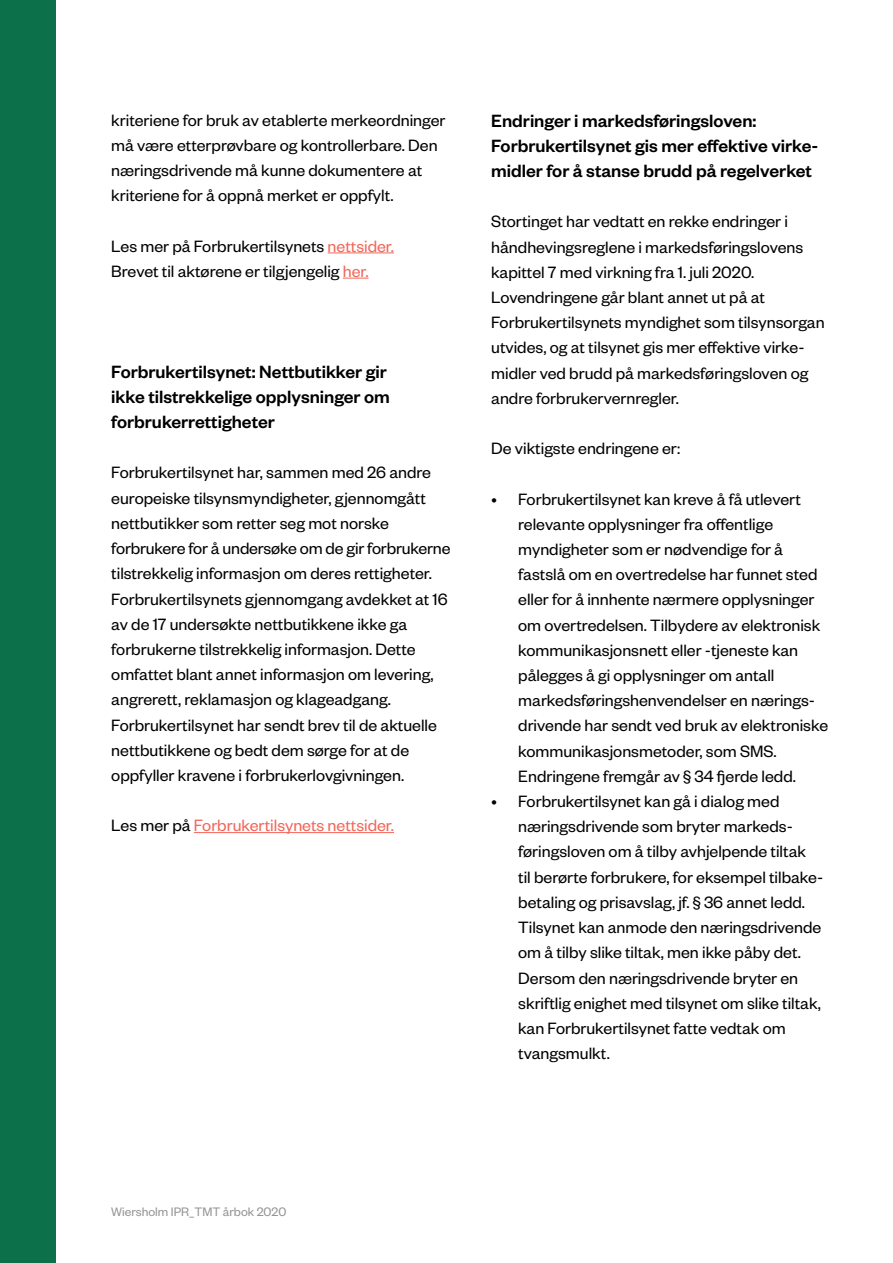
<style>
.page{position:relative;width:893px;height:1263px;background:#fff}
.page>*{position:absolute;margin:0;border:0;box-sizing:border-box;transform-origin:0 0}
.t1{font:500 19.5px/25.2px "Founders Grotesk";color:#000}
.t2{font:18px/25.2px "Founders Grotesk";color:#000}
.t3{font:18px "Founders Grotesk";color:#f2675a}
.t4{font:13.5px "Founders Grotesk";color:#939598}
.s1{color:#f2675a}
.s2{color:#000}
</style>
<div class="page">
<div style="left:0;top:0;width:56px;height:1263px;background:#0c714a"></div>
<hr style="left:328px;top:253px;width:66px;height:1px;background:#f2675a">
<svg style="left:343px;top:278px;width:26px;height:1px"></svg>
<hr style="left:194px;top:832px;width:200px;height:1px;background:#f2675a">
<p class="t2" style="left:111px;top:106px;width:336px">kriteriene for bruk av etablerte merkeordninger må være etterprøvbare og kontrollerbare. Den næringsdrivende må kunne dokumentere at kriteriene for å oppnå merket er oppfylt.</p>
<p class="t2" style="left:111px;top:232px;width:284px">Les mer på Forbrukertilsynets <span class="s1">nettsider.<br></span>Brevet til aktørene er tilgjengelig <span class="s1">her.</span></p>
<p class="t1" style="left:111px;top:358px;width:280px">Forbrukertilsynet: Nettbutikker gir ikke tilstrekkelige opplysninger om forbrukerrettigheter</p>
<p class="t2" style="left:111px;top:459px;width:341px">Forbrukertilsynet har, sammen med 26 andre europeiske tilsynsmyndigheter, gjennomgått nettbutikker som retter seg mot norske forbrukere for å undersøke om de gir forbrukerne tilstrekkelig informasjon om deres rettigheter.<br>Forbrukertilsynets gjennomgang avdekket at 16 av de 17 undersøkte nettbutikkene ikke ga forbrukerne tilstrekkelig informasjon. Dette omfattet blant annet informasjon om levering, angrerett, reklamasjon og klageadgang.<br>Forbrukertilsynet har sendt brev til de aktuelle nettbutikkene og bedt dem sørge for at de oppfyller kravene i forbrukerlovgivningen.</p>
<p class="t3" style="left:111px;top:814px;width:284px"><span class="s2">Les mer på</span> Forbrukertilsynets nettsider.</p>
<p class="t1" style="left:491px;top:107px;width:329px">Endringer i markedsføringsloven:<br>Forbrukertilsynet gis mer effektive virke&shy;midler for å stanse brudd på regelverket</p>
<p class="t2" style="left:491px;top:208px;width:335px">Stortinget har vedtatt en rekke endringer i håndhevingsreglene i markedsføringslovens kapittel 7 med virkning fra 1. juli 2020.<br>Lovendringene går blant annet ut på at Forbrukertilsynets myndighet som tilsynsorgan utvides, og at tilsynet gis mer effektive virke&shy;midler ved brudd på markedsføringsloven og andre forbrukervernregler.</p>
<p class="t2" style="left:491px;top:435px;width:191px">De viktigste endringene er:</p>
<p class="t2" style="left:518px;top:485px;width:311px;text-indent:-27px">• Forbrukertilsynet kan kreve å få utlevert relevante opplysninger fra offentlige myndigheter som er nødvendige for å fastslå om en overtredelse har funnet sted eller for å innhente nærmere opplysninger om overtredelsen. Tilbydere av elektronisk kommunikasjonsnett eller -tjeneste kan pålegges å gi opplysninger om antall markedsføringshenvendelser en nærings&shy;drivende har sendt ved bruk av elektroniske kommunikasjonsmetoder, som SMS.<br>Endringene fremgår av § 34 fjerde ledd.</p>
<p class="t2" style="left:518px;top:788px;width:307px;text-indent:-27px">• Forbrukertilsynet kan gå i dialog med næringsdrivende som bryter markeds&shy;føringsloven om å tilby avhjelpende tiltak<br>til berørte forbrukere, for eksempel tilbake&shy;betaling og prisavslag, jf. § 36 annet ledd.<br>Tilsynet kan anmode den næringsdrivende om å tilby slike tiltak, men ikke påby det.<br>Dersom den næringsdrivende bryter en skriftlig enighet med tilsynet om slike tiltak, kan Forbrukertilsynet fatte vedtak om tvangsmulkt.</p>
<p class="t4" style="left:111px;top:1204px;width:176px">Wiersholm IPR_TMT årbok 2020</p>
</div>
